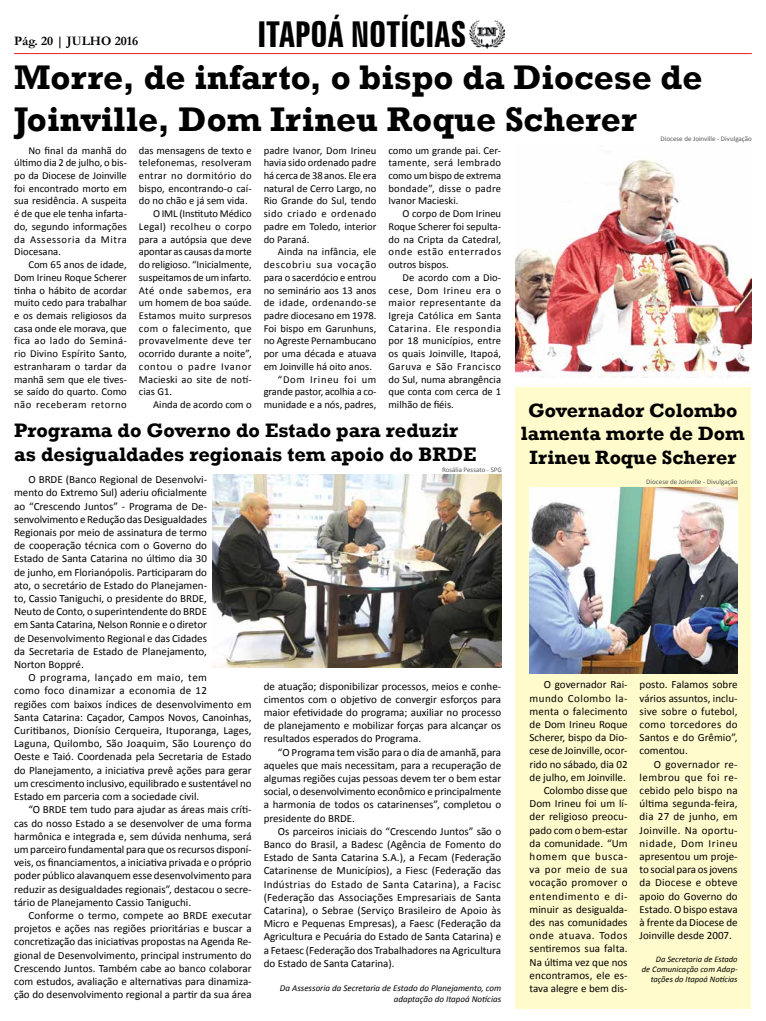
<style>
.page{position:relative;width:766px;height:1021px;background:#fff}
.page>*{position:absolute;margin:0;border:0;box-sizing:border-box;transform-origin:0 0}
.t1{font:700 extra-condensed 35.6px "Zurich BT";color:#000}
.t2{font:700 35px/42px "Rockwell";color:#000}
.t3{font:700 20px/24px "Rockwell";color:#000}
.t4{font:700 19.7px/23.7px "Rockwell";color:#000;text-align:center}
.t5{font:700 13px "Garamond";color:#000}
.t6{font:11px/13.2px "Calibri";color:#000;text-align:justify}
.t7{font:10.6px/12.7px "Calibri";color:#000;text-align:justify}
.t8{font:10.6px "Calibri";letter-spacing:.035em;color:#000}
.t9{font:10.6px "Calibri";letter-spacing:.065em;color:#000}
.t10{font:10.6px "Calibri";letter-spacing:.03em;color:#000}
.t11{font:10.6px "Calibri";letter-spacing:.02em;color:#000}
.t12{font:10.6px "Calibri";letter-spacing:.05em;color:#000}
.t13{font:italic 9px/10.8px "Calibri";color:#000;text-align:right}
.t14{font:italic 8.5px/10.2px "Calibri";color:#000;text-align:right}
.t15{font:7px "Calibri";color:#58595b}
</style>
<div class="page">
<img style="left:469px;top:20px;width:35px;height:29px">
<hr style="left:14px;top:53px;width:737px;height:1px;background:#ed1d24">
<div style="left:515px;top:387px;width:235px;height:621px;background:#fffbcc"></div>
<img style="left:515px;top:159px;width:236px;height:218px">
<img style="left:213px;top:475px;width:288px;height:192px">
<img style="left:529px;top:488px;width:208px;height:185px">
<h1 class="t1" style="left:257px;top:14px;width:210px">ITAPOÁ NOTÍCIAS</h1>
<h2 class="t2" style="left:14px;top:56px;width:689px">Morre, de infarto, o bispo da Diocese de<br>Joinville, Dom Irineu Roque Scherer</h2>
<p class="t7" style="left:14px;top:144px;width:114px;text-indent:14px">No final da manhã do último dia 2 de julho, o bis&shy;po da Diocese de Joinville foi encontrado morto em sua residência. A suspeita é de que ele tenha infarta&shy;do, segundo informações da Assessoria da Mitra Diocesana.</p>
<p class="t7" style="left:14px;top:258px;width:114px;text-indent:14px">Com 65 anos de idade, Dom Irineu Roque Scherer tinha o hábito de acordar muito cedo para trabalhar e os demais religiosos da casa onde ele morava, que fica ao lado do Seminá&shy;rio Divino Espírito Santo, estranharam o tardar da manhã sem que ele tives&shy;se saído do quarto. Como não receberam retorno</p>
<p class="t5" style="left:14px;top:32px;width:125px">Pág. 20 | JULHO 2016</p>
<p class="t15" style="left:660px;top:134px;width:93px">Diocese de Joinville - Divulgação</p>
<p class="t7" style="left:139px;top:144px;width:114px">das mensagens de texto e</p>
<p class="t11" style="left:139px;top:156px;width:114px">telefonemas, resolveram</p>
<p class="t10" style="left:139px;top:169px;width:114px">entrar no dormitório do</p>
<p class="t7" style="left:139px;top:182px;width:114px">bispo, encontrando-o caí-</p>
<p class="t7" style="left:139px;top:195px;width:110px">do no chão e já sem vida.</p>
<p class="t7" style="left:153px;top:207px;width:100px">O IML (Instituto Médico</p>
<p class="t8" style="left:139px;top:220px;width:114px">Legal) recolheu o corpo</p>
<p class="t7" style="left:139px;top:233px;width:114px">para a autópsia que deve</p>
<p class="t7" style="left:139px;top:245px;width:114px">apontar as causas da morte</p>
<p class="t7" style="left:139px;top:258px;width:114px">do religioso. “Inicialmente,</p>
<p class="t7" style="left:139px;top:271px;width:114px">suspeitamos de um infarto.</p>
<p class="t12" style="left:139px;top:283px;width:114px">Até onde sabemos, era</p>
<p class="t7" style="left:139px;top:296px;width:114px">um homem de boa saúde.</p>
<p class="t7" style="left:139px;top:309px;width:114px">Estamos muito surpresos</p>
<p class="t8" style="left:139px;top:321px;width:114px">com o falecimento, que</p>
<p class="t10" style="left:139px;top:334px;width:114px">provavelmente deve ter</p>
<p class="t7" style="left:139px;top:347px;width:114px">ocorrido durante a noite”,</p>
<p class="t9" style="left:139px;top:360px;width:114px">contou o padre Ivanor</p>
<p class="t7" style="left:139px;top:373px;width:114px">Macieski ao site de notí-</p>
<p class="t7" style="left:139px;top:385px;width:35px">cias G1.</p>
<p class="t7" style="left:153px;top:398px;width:100px">Ainda de acordo com o</p>
<p class="t7" style="left:263px;top:144px;width:114px">padre Ivanor, Dom Irineu havia sido ordenado padre há cerca de 38 anos. Ele era natural de Cerro Largo, no Rio Grande do Sul, tendo sido criado e ordenado padre em Toledo, interior do Paraná.</p>
<p class="t7" style="left:278px;top:245px;width:100px">Ainda na infância, ele</p>
<p class="t9" style="left:263px;top:258px;width:114px">descobriu sua vocação</p>
<p class="t7" style="left:263px;top:271px;width:114px">para o sacerdócio e entrou</p>
<p class="t7" style="left:263px;top:284px;width:114px">no seminário aos 13 anos</p>
<p class="t8" style="left:263px;top:296px;width:114px">de idade, ordenando-se</p>
<p class="t7" style="left:263px;top:309px;width:114px">padre diocesano em 1978.</p>
<p class="t7" style="left:263px;top:322px;width:114px">Foi bispo em Garunhuns,</p>
<p class="t7" style="left:263px;top:334px;width:114px">no Agreste Pernambucano</p>
<p class="t7" style="left:263px;top:347px;width:114px">por uma década e atuava</p>
<p class="t7" style="left:263px;top:360px;width:110px">em Joinville há oito anos.</p>
<p class="t9" style="left:278px;top:372px;width:100px">“Dom Irineu foi um</p>
<p class="t7" style="left:263px;top:385px;width:114px">grande pastor, acolhia a co-</p>
<p class="t7" style="left:263px;top:398px;width:114px">munidade e a nós, padres,</p>
<p class="t7" style="left:388px;top:144px;width:114px">como um grande pai. Cer&shy;tamente, será lembrado como um bispo de extrema bondade”, disse o padre Ivanor Macieski.</p>
<p class="t7" style="left:388px;top:207px;width:114px;text-indent:14px">O corpo de Dom Irineu Roque Scherer foi sepulta&shy;do na Cripta da Catedral, onde estão enterrados outros bispos.</p>
<p class="t7" style="left:388px;top:271px;width:114px;text-indent:14px">De acordo com a Dio&shy;cese, Dom Irineu era o maior representante da Igreja Católica em Santa Catarina. Ele respondia por 18 municípios, entre os quais Joinville, Itapoá, Garuva e São Francisco do Sul, numa abrangência que conta com cerca de 1 milhão de fiéis.</p>
<h3 class="t4" style="left:520px;top:398px;width:225px">Governador Colombo lamenta morte de Dom<br>Irineu Roque Scherer</h3>
<h3 class="t3" style="left:14px;top:418px;width:462px">Programa do Governo do Estado para reduzir as desigualdades regionais tem apoio do BRDE</h3>
<p class="t15" style="left:442px;top:465px;width:61px">Rosália Pessato - SPG</p>
<p class="t6" style="left:14px;top:473px;width:194px;text-indent:14px">O BRDE (Banco Regional de Desenvolvi&shy;mento do Extremo Sul) aderiu oficialmente ao “Crescendo Juntos” - Programa de De&shy;senvolvimento e Redução das Desigualdades Regionais por meio de assinatura de termo de cooperação técnica com o Governo do Estado de Santa Catarina no último dia 30 de junho, em Florianópolis. Participaram do ato, o secretário de Estado do Planejamen&shy;to, Cassio Taniguchi, o presidente do BRDE, Neuto de Conto, o superintendente do BRDE em Santa Catarina, Nelson Ronnie e o diretor de Desenvolvimento Regional e das Cidades da Secretaria de Estado de Planejamento, Norton Boppré.</p>
<p class="t6" style="left:14px;top:671px;width:239px;text-align:left;text-indent:14px">O programa, lançado em maio, tem<br>como foco dinamizar a economia de 12<br>regiões com baixos índices de desenvolvimento em Santa Catarina: Caçador, Campos Novos, Canoinhas, Curitibanos, Dionísio Cerqueira, Ituporanga, Lages, Laguna, Quilombo, São Joaquim, São Lourenço do Oeste e Taió. Coordenada pela Secretaria de Estado do Planejamento, a iniciativa prevê ações para gerar um crescimento inclusivo, equilibrado e sustentável no Estado em parceria com a sociedade civil.</p>
<p class="t6" style="left:14px;top:803px;width:239px;text-indent:14px">“O BRDE tem tudo para ajudar as áreas mais críti&shy;cas do nosso Estado a se desenvolver de uma forma harmônica e integrada e, sem dúvida nenhuma, será um parceiro fundamental para que os recursos disponí&shy;veis, os financiamentos, a iniciativa privada e o próprio poder público alavanquem esse desenvolvimento para reduzir as desigualdades regionais”, destacou o secre&shy;tário de Planejamento Cassio Taniguchi.</p>
<p class="t6" style="left:14px;top:908px;width:239px;text-indent:14px">Conforme o termo, compete ao BRDE executar projetos e ações nas regiões prioritárias e buscar a concretização das iniciativas propostas na Agenda Re&shy;gional de Desenvolvimento, principal instrumento do Crescendo Juntos. Também cabe ao banco colaborar com estudos, avaliação e alternativas para dinamiza&shy;ção do desenvolvimento regional a partir da sua área</p>
<p class="t6" style="left:263px;top:679px;width:239px">de atuação; disponibilizar processos, meios e conhe&shy;cimentos com o objetivo de convergir esforços para maior efetividade do programa; auxiliar no processo de planejamento e mobilizar forças para alcançar os resultados esperados do Programa.</p>
<p class="t6" style="left:263px;top:745px;width:239px;text-indent:14px">“O Programa tem visão para o dia de amanhã, para aqueles que mais necessitam, para a recuperação de algumas regiões cujas pessoas devem ter o bem estar social, o desenvolvimento econômico e principalmente a harmonia de todos os catarinenses”, completou o presidente do BRDE.</p>
<p class="t6" style="left:263px;top:824px;width:239px;text-indent:14px">Os parceiros iniciais do “Crescendo Juntos” são o Banco do Brasil, a Badesc (Agência de Fomento do Estado de Santa Catarina S.A.), a Fecam (Federação Catarinense de Municípios), a Fiesc (Federação das Indústrias do Estado de Santa Catarina), a Facisc (Federação das Associações Empresariais de Santa Catarina), o Sebrae (Serviço Brasileiro de Apoio às Micro e Pequenas Empresas), a Faesc (Federação da Agricultura e Pecuária do Estado de Santa Catarina) e a Fetaesc (Federação dos Trabalhadores na Agricultura do Estado de Santa Catarina).</p>
<p class="t13" style="left:280px;top:982px;width:223px">Da Assessoria da Secretaria de Estado do Planejamento, com adaptação do Itapoá Notícias</p>
<p class="t15" style="left:646px;top:477px;width:93px">Diocese de Joinville - Divulgação</p>
<p class="t6" style="left:529px;top:678px;width:99px;text-align:right">O governador Rai&shy;mundo Colombo la&shy;menta o falecimento de Dom Irineu Roque<br>Scherer, bispo da Dio&shy;cese de Joinville, ocor&shy;rido no sábado, dia 02 de julho, em Joinville.<br>Colombo disse que<br>Dom Irineu foi um lí&shy;der religioso preocu&shy;pado com o bem-estar da comunidade. “Um homem que busca&shy;va por meio de sua vocação promover o entendimento e di&shy;minuir as desigualda&shy;des nas comunidades onde atuava. Todos sentiremos sua falta.<br>Na última vez que nos encontramos, ele es&shy;tava alegre e bem dis-</p>
<p class="t6" style="left:639px;top:678px;width:99px">posto. Falamos sobre vários assuntos, inclu&shy;sive sobre o futebol, como torcedores do Santos e do Grêmio”, comentou.</p>
<p class="t6" style="left:639px;top:757px;width:99px;text-indent:14px">O governador re&shy;lembrou que foi re&shy;cebido pelo bispo na última segunda-feira, dia 27 de junho, em Joinville. Na oportu&shy;nidade, Dom Irineu apresentou um proje&shy;to social para os jovens da Diocese e obteve apoio do Governo do Estado. O bispo estava à frente da Diocese de Joinville desde 2007.</p>
<p class="t14" style="left:641px;top:953px;width:97px">Da Secretaria de Estado<br>de Comunicação com Adap&shy;tações do Itapoá Notícias</p>
</div>
